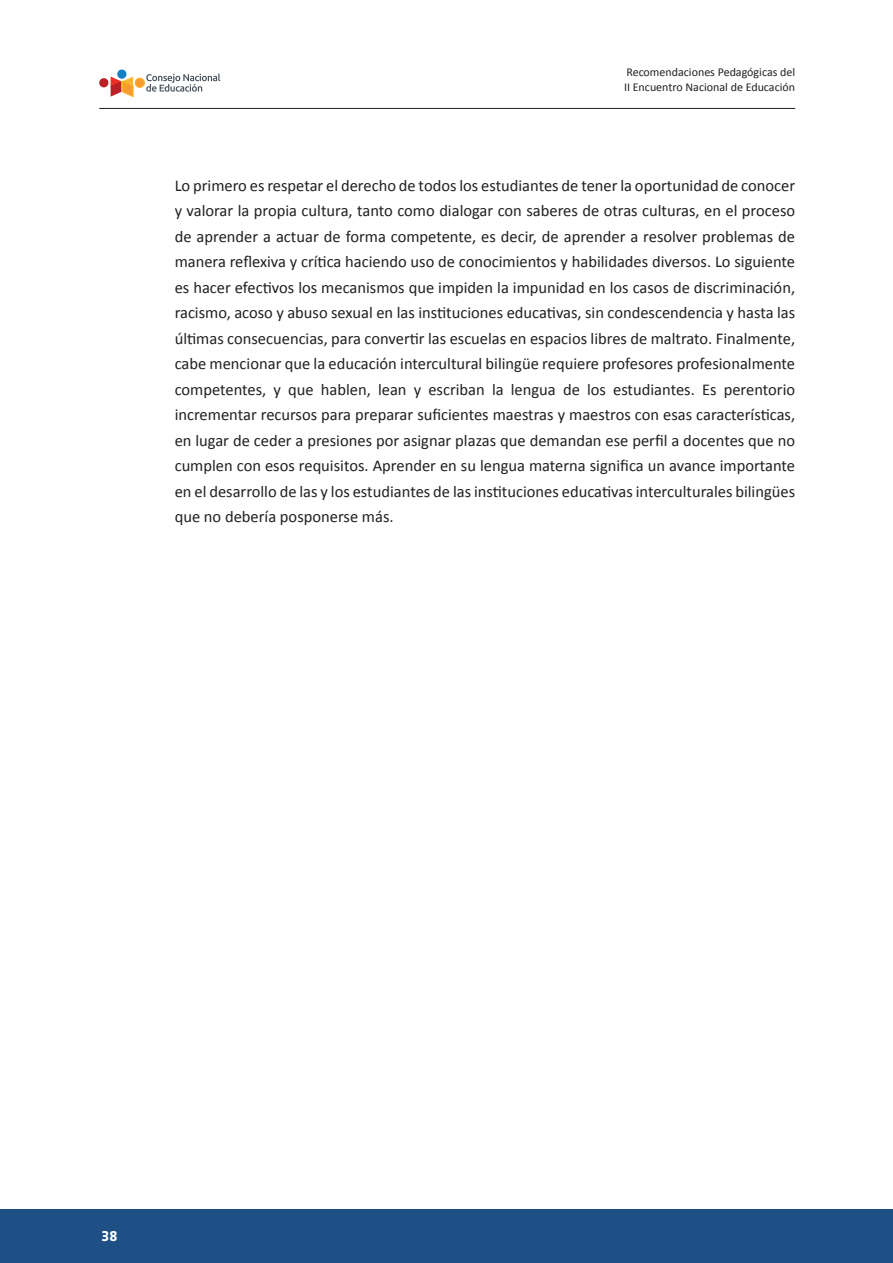
<style>
.page{position:relative;width:893px;height:1263px;background:#fff}
.page>*{position:absolute;margin:0;border:0;box-sizing:border-box;transform-origin:0 0}
.t1{font:16.5px/25.5px "Calibri";color:#231f20;text-align:justify}
.t2{font:700 13.5px "Sanuk LF";color:#fff}
.t3{font:12px/15px "Calibri";color:#231f20}
</style>
<div class="page">
<div style="left:0;top:1210px;width:893px;height:53px;background:#1e5086"></div>
<svg style="left:146px;top:73px;width:74px;height:19px"></svg>
<div style="left:99px;top:78px;width:9px;height:9px;background:#ba2025;border-radius:50%"></div>
<div style="left:135px;top:78px;width:9px;height:9px;background:#f89d2d;border-radius:50%"></div>
<div style="left:135px;top:78px;width:9px;height:9px;border:1px solid #fcb42b;border-radius:50%"></div>
<svg style="left:111px;top:77px;width:22px;height:20px"></svg>
<div style="left:117px;top:70px;width:9px;height:9px;background:#147fc3;border-radius:50%"></div>
<hr style="left:99px;top:108px;width:696px;height:1px;background:#231f20">
<p class="t3" style="left:624px;top:64px;width:173px">Recomendaciones Pedagógicas del<br>II Encuentro Nacional de Educación</p>
<p class="t1" style="left:175px;top:172px;width:622px">Lo primero es respetar el derecho de todos los estudiantes de tener la oportunidad de conocer y valorar la propia cultura, tanto como dialogar con saberes de otras culturas, en el proceso de aprender a actuar de forma competente, es decir, de aprender a resolver problemas de manera reflexiva y crítica haciendo uso de conocimientos y habilidades diversos. Lo siguiente es hacer efectivos los mecanismos que impiden la impunidad en los casos de discriminación, racismo, acoso y abuso sexual en las instituciones educativas, sin condescendencia y hasta las últimas consecuencias, para convertir las escuelas en espacios libres de maltrato. Finalmente, cabe mencionar que la educación intercultural bilingüe requiere profesores profesionalmente competentes, y que hablen, lean y escriban la lengua de los estudiantes. Es perentorio incrementar recursos para preparar suficientes maestras y maestros con esas características, en lugar de ceder a presiones por asignar plazas que demandan ese perfil a docentes que no cumplen con esos requisitos. Aprender en su lengua materna significa un avance importante en el desarrollo de las y los estudiantes de las instituciones educativas interculturales bilingües que no debería posponerse más.</p>
<p class="t2" style="left:101px;top:1228px;width:18px">38</p>
</div>
